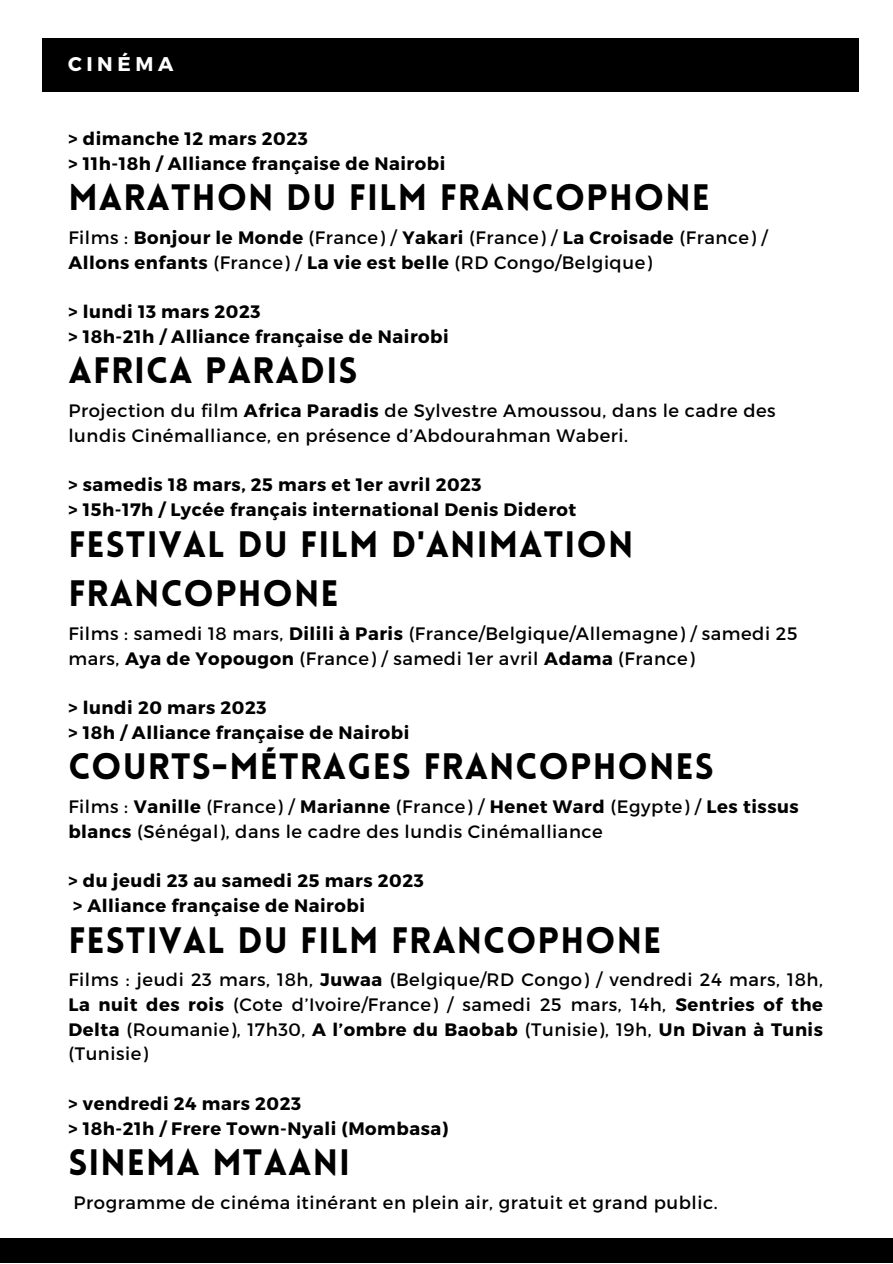
<style>
.page{position:relative;width:893px;height:1264px;background:#fff}
.page>*{position:absolute;margin:0;border:0;box-sizing:border-box;transform-origin:0 0}
.t1{font:900 36px/49.5px "Lovelo";letter-spacing:.03em;color:#000}
.t2{font:700 19.8px "Montserrat";letter-spacing:.23em;color:#fff}
.t3{font:18px/24.8px "Montserrat";letter-spacing:.03em;color:#000}
.t4{font:700 18px/24.8px "Montserrat";letter-spacing:.03em;color:#000}
.s1{font-weight:700}
</style>
<div class="page">
<div style="left:43px;top:38px;width:816px;height:54px;background:#000"></div>
<div style="left:0;top:1238px;width:892px;height:24px;background:#000"></div>
<p class="t2" style="left:68px;top:51px;width:107px">CINÉMA</p>
<p class="t4" style="left:68px;top:125px;width:378px">&gt; dimanche 12 mars 2023<br>&gt; 11h-18h / Alliance française de Nairobi</p>
<h1 class="t1" style="left:68px;top:176px;width:643px">MARATHON DU FILM FRANCOPHONE</h1>
<p class="t3" style="left:68px;top:224px;width:700px">Films : <span class="s1">Bonjour le Monde</span> (France) / <span class="s1">Yakari</span> (France) / <span class="s1">La Croisade</span> (France) /<br><span class="s1">Allons enfants</span> (France) / <span class="s1">La vie est belle</span> (RD Congo/Belgique)</p>
<p class="t4" style="left:68px;top:298px;width:382px">&gt; lundi 13 mars 2023<br>&gt; 18h-21h / Alliance française de Nairobi</p>
<h1 class="t1" style="left:68px;top:350px;width:290px">AFRICA PARADIS</h1>
<p class="t3" style="left:68px;top:397px;width:708px">Projection du film <span class="s1">Africa Paradis</span> de Sylvestre Amoussou, dans le cadre des lundis Cinémalliance, en présence d’Abdourahman Waberi.</p>
<p class="t4" style="left:68px;top:472px;width:509px">&gt; samedis 18 mars, 25 mars et 1er avril 2023<br>&gt; 15h-17h / Lycée français international Denis Diderot</p>
<h1 class="t1" style="left:68px;top:523px;width:566px">FESTIVAL DU FILM D'ANIMATION<br>FRANCOPHONE</h1>
<p class="t3" style="left:68px;top:620px;width:730px">Films : samedi 18 mars, <span class="s1">Dilili à Paris</span> (France/Belgique/Allemagne) / samedi 25 mars, <span class="s1">Aya de Yopougon</span> (France) / samedi 1er avril <span class="s1">Adama</span> (France)</p>
<p class="t4" style="left:68px;top:694px;width:342px">&gt; lundi 20 mars 2023<br>&gt; 18h / Alliance française de Nairobi</p>
<h1 class="t1" style="left:68px;top:745px;width:646px">COURTS-MÉTRAGES FRANCOPHONES</h1>
<p class="t3" style="left:68px;top:793px;width:731px">Films : <span class="s1">Vanille</span> (France) / <span class="s1">Marianne</span> (France) / <span class="s1">Henet Ward</span> (Egypte) / <span class="s1">Les tissus blancs</span> (Sénégal), dans le cadre des lundis Cinémalliance</p>
<p class="t4" style="left:68px;top:867px;width:357px">&gt; du jeudi 23 au samedi 25 mars 2023 &gt; Alliance française de Nairobi</p>
<h1 class="t1" style="left:68px;top:918px;width:594px">FESTIVAL DU FILM FRANCOPHONE</h1>
<p class="t3" style="left:68px;top:966px;width:756px;text-align:justify">Films : jeudi 23 mars, 18h, <span class="s1">Juwaa</span> (Belgique/RD Congo) / vendredi 24 mars, 18h, <span class="s1">La nuit des rois</span> (Cote d’Ivoire/France) / samedi 25 mars, 14h, <span class="s1">Sentries of the Delta</span> (Roumanie), 17h30, <span class="s1">A l’ombre du Baobab</span> (Tunisie), 19h, <span class="s1">Un Divan à Tunis </span>(Tunisie)</p>
<p class="t4" style="left:68px;top:1090px;width:381px">&gt; vendredi 24 mars 2023<br>&gt; 18h-21h / Frere Town-Nyali (Mombasa)</p>
<h1 class="t1" style="left:68px;top:1141px;width:283px">SINEMA MTAANI</h1>
<p class="t3" style="left:74px;top:1189px;width:645px">Programme de cinéma itinérant en plein air, gratuit et grand public.</p>
</div>
